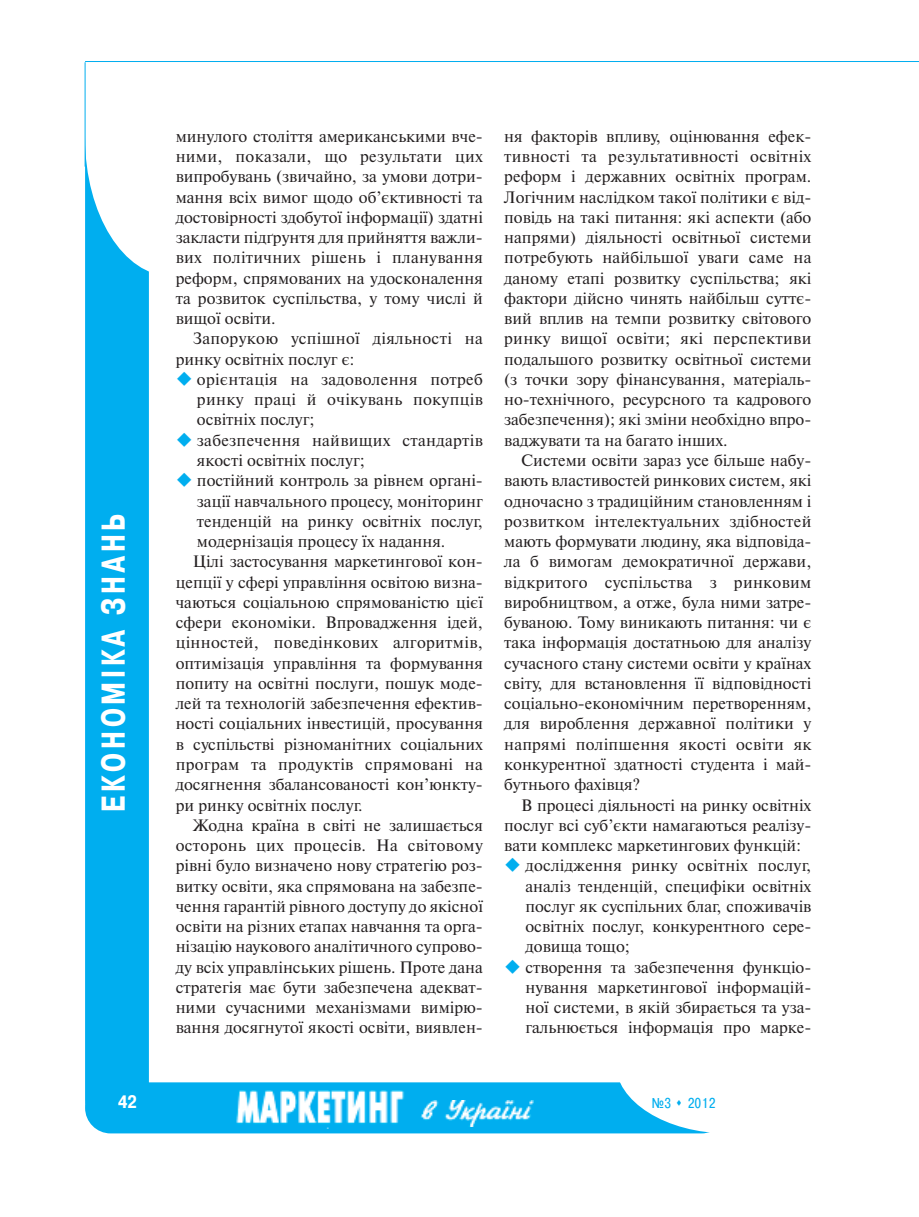
<style>
.page{position:relative;width:919px;height:1217px;background:#fff}
.page>*{position:absolute;margin:0;border:0;box-sizing:border-box;transform-origin:0 0}
.t1{font:700 33px "Pragmatica Cond C";letter-spacing:.13em;color:#fff;scale:.9 1}
.t2{font:700 18px "Pragmatica Cond C";color:#fff}
.t3{font:16.5px/20.2px "Newton C";color:#231f20;text-align:justify}
.t4{font:16.5px/20.2px "Newton C";letter-spacing:.02em;color:#231f20}
.t5{font:14.25px "Pragmatica Cond C";color:#00aeef}
.s1{color:#00aeef}
</style>
<div class="page">
<div style="left:85px;top:112px;width:64px;height:1019px;background:#00aeef;border-radius:32px"></div>
<div style="left:85px;top:1082px;width:642px;height:51px;background:#00aeef;border-radius:26px"></div>
<img style="left:236px;top:1090px;width:169px;height:38px">
<img style="left:421px;top:1100px;width:112px;height:26px">
<div style="left:85px;top:0;width:172px;height:276px;background:#fff;border-radius:50%"></div>
<div style="left:615px;top:991px;width:226px;height:142px;background:#fff;border-radius:50%"></div>
<hr style="left:85px;top:62px;width:1px;height:104px;background:#00aeef">
<hr style="left:85px;top:61px;width:833px;height:1px;background:#00aeef">
<h1 class="t1" style="left:94px;top:811px;width:332px;rotate:-90deg">ЕКОНОМІКА ЗНАНЬ</h1>
<p class="t3" style="left:176px;top:126px;width:309px">минулого століття американськими вче&shy;ними, показали, що результати цих випробувань (звичайно, за умови дотри&shy;мання всіх вимог щодо об’єктивності та достовірності здобутої інформації) здатні закласти підґрунтя для прийняття важли&shy;вих політичних рішень і планування реформ, спрямованих на удосконалення та розвиток суспільства, у тому числі й вищої освіти.</p>
<p class="t4" style="left:176px;top:328px;width:309px;text-indent:17px">Запорукою успішної діяльності на ринку освітніх послуг є:</p>
<p class="t3" style="left:197px;top:369px;width:287px;text-indent:-21px"><span class="s1">◆</span> орієнтація на задоволення потреб ринку праці й очікувань покупців освітніх послуг;</p>
<p class="t4" style="left:197px;top:430px;width:287px;text-indent:-21px"><span class="s1">◆</span> забезпечення найвищих стандартів якості освітніх послуг;</p>
<p class="t3" style="left:176px;top:470px;width:309px"><span class="s1">◆</span> постійний контроль за рівнем органі-</p>
<p class="t3" style="left:197px;top:490px;width:287px">зації навчального процесу, моніторинг</p>
<p class="t3" style="left:197px;top:511px;width:287px">тенденцій на ринку освітніх послуг,</p>
<p class="t3" style="left:197px;top:531px;width:250px">модернізація процесу їх надання.</p>
<p class="t3" style="left:193px;top:551px;width:292px">Цілі застосування маркетингової кон-</p>
<p class="t3" style="left:176px;top:571px;width:309px">цепції у сфері управління освітою визна-</p>
<p class="t3" style="left:176px;top:592px;width:309px">чаються соціальною спрямованістю цієї</p>
<p class="t3" style="left:176px;top:612px;width:309px">сфери економіки. Впровадження ідей,</p>
<p class="t4" style="left:176px;top:632px;width:309px">цінностей, поведінкових алгоритмів,</p>
<p class="t3" style="left:176px;top:652px;width:309px">оптимізація управління та формування</p>
<p class="t3" style="left:176px;top:673px;width:309px">попиту на освітні послуги, пошук моде-</p>
<p class="t3" style="left:176px;top:693px;width:309px">лей та технологій забезпечення ефектив-</p>
<p class="t3" style="left:176px;top:713px;width:309px">ності соціальних інвестицій, просування</p>
<p class="t3" style="left:176px;top:733px;width:309px">в суспільстві різноманітних соціальних</p>
<p class="t4" style="left:176px;top:754px;width:309px">програм та продуктів спрямовані на</p>
<p class="t3" style="left:176px;top:774px;width:309px">досягнення збалансованості кон’юнкту-</p>
<p class="t3" style="left:176px;top:794px;width:188px">ри ринку освітніх послуг.</p>
<p class="t3" style="left:193px;top:814px;width:292px">Жодна країна в світі не залишається</p>
<p class="t4" style="left:176px;top:835px;width:309px">осторонь цих процесів. На світовому</p>
<p class="t3" style="left:176px;top:855px;width:309px">рівні було визначено нову стратегію роз-</p>
<p class="t3" style="left:176px;top:875px;width:309px">витку освіти, яка спрямована на забезпе-</p>
<p class="t3" style="left:176px;top:895px;width:309px">чення гарантій рівного доступу до якісної</p>
<p class="t3" style="left:176px;top:916px;width:309px">освіти на різних етапах навчання та орга-</p>
<p class="t3" style="left:176px;top:936px;width:309px">нізацію наукового аналітичного супрово-</p>
<p class="t3" style="left:176px;top:956px;width:309px">ду всіх управлінських рішень. Проте дана</p>
<p class="t3" style="left:176px;top:976px;width:309px">стратегія має бути забезпечена адекват-</p>
<p class="t3" style="left:176px;top:997px;width:309px">ними сучасними механізмами вимірю-</p>
<p class="t3" style="left:176px;top:1017px;width:309px">вання досягнутої якості освіти, виявлен-</p>
<p class="t3" style="left:504px;top:126px;width:309px">ня факторів впливу, оцінювання ефек&shy;тивності та результативності освітніх реформ і державних освітніх програм.<br>Логічним наслідком такої політики є від&shy;повідь на такі питання: які аспекти (або напрями) діяльності освітньої системи потребують найбільшої уваги саме на даному етапі розвитку суспільства; які фактори дійсно чинять найбільш суттє&shy;вий вплив на темпи розвитку світового ринку вищої освіти; які перспективи подальшого розвитку освітньої системи (з точки зору фінансування, матеріаль&shy;но-технічного, ресурсного та кадрового забезпечення); які зміни необхідно впро&shy;ваджувати та на багато інших.</p>
<p class="t3" style="left:504px;top:450px;width:309px;text-indent:17px">Системи освіти зараз усе більше набу&shy;вають властивостей ринкових систем, які одночасно з традиційним становленням і розвитком інтелектуальних здібностей мають формувати людину, яка відповіда&shy;ла б вимогам демократичної держави, відкритого суспільства з ринковим виробництвом, а отже, була ними затре&shy;буваною. Тому виникають питання: чи є така інформація достатньою для аналізу сучасного стану системи освіти у країнах світу, для встановлення її відповідності соціально-економічним перетворенням, для вироблення державної політики у напрямі поліпшення якості освіти як конкурентної здатності студента і май&shy;бутнього фахівця?</p>
<p class="t3" style="left:504px;top:794px;width:309px;text-indent:17px">В процесі діяльності на ринку освітніх послуг всі суб’єкти намагаються реалізу&shy;вати комплекс маркетингових функцій:</p>
<p class="t3" style="left:525px;top:855px;width:287px;text-indent:-21px"><span class="s1">◆</span> дослідження ринку освітніх послуг, аналіз тенденцій, специфіки освітніх послуг як суспільних благ, споживачів освітніх послуг, конкурентного сере&shy;довища тощо;</p>
<p class="t3" style="left:525px;top:956px;width:287px;text-indent:-21px"><span class="s1">◆</span> створення та забезпечення функціо&shy;нування маркетингової інформацій&shy;ної системи, в якій збирається та уза&shy;гальнюється інформація про марке-</p>
<p class="t2" style="left:118px;top:1090px;width:20px">42</p>
<p class="t5" style="left:652px;top:1093px;width:65px">№3 ▲ 2012</p>
</div>
